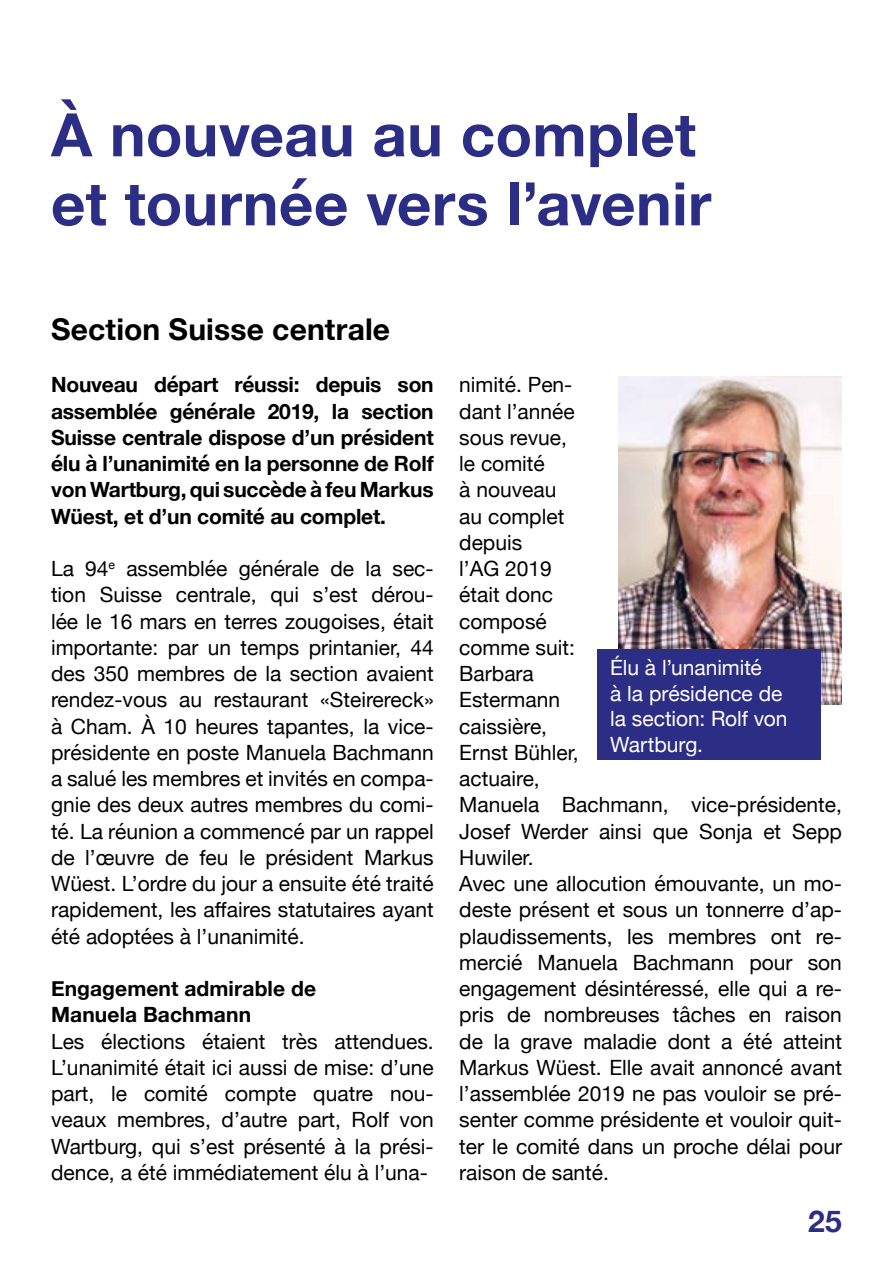
<style>
.page{position:relative;width:893px;height:1263px;background:#fff}
.page>*{position:absolute;margin:0;border:0;box-sizing:border-box;transform-origin:0 0}
.t1{font:700 60px/69px "Helvetica Neue";letter-spacing:.005em;color:#2c2d84}
.t2{font:700 30px "Helvetica Neue";letter-spacing:.005em;color:#000}
.t3{font:700 30px "Helvetica Neue";color:#2c2d84}
.t4{font:21px/26.2px "Helvetica Neue";color:#000;text-align:justify}
.t5{font:700 21px/26.2px "Helvetica Neue";letter-spacing:-.01em;color:#000;text-align:justify}
.t6{font:21px/25.5px "Helvetica Neue";letter-spacing:-.005em;color:#fff}
</style>
<div class="page">
<img style="left:619px;top:376px;width:223px;height:328px">
<div style="left:597px;top:649px;width:224px;height:111px;background:#2c2d84"></div>
<h1 class="t1" style="left:51px;top:102px;width:662px">À nouveau au complet et tournée vers l’avenir</h1>
<h2 class="t2" style="left:51px;top:306px;width:341px">Section Suisse centrale</h2>
<p class="t5" style="left:51px;top:372px;width:384px">Nouveau départ réussi: depuis son assemblée générale 2019, la section Suisse centrale dispose d’un président élu à l’unanimité en la personne de Rolf von Wartburg, qui succède à feu Markus Wüest, et d’un comité au complet.</p>
<p class="t4" style="left:51px;top:557px;width:384px">La 94<sup>e</sup> assemblée générale de la sec&shy;tion Suisse centrale, qui s’est dérou&shy;lée le 16 mars en terres zougoises, était importante: par un temps printanier, 44 des 350 membres de la section avaient rendez-vous au restaurant «Steirereck» à Cham. À 10 heures tapantes, la vice&shy;présidente en poste Manuela Bachmann a salué les membres et invités en compa&shy;gnie des deux autres membres du comi&shy;té. La réunion a commencé par un rappel de l’œuvre de feu le président Markus Wüest. L’ordre du jour a ensuite été traité rapidement, les affaires statutaires ayant été adoptées à l’unanimité.</p>
<p class="t5" style="left:51px;top:976px;width:267px">Engagement admirable de<br>Manuela Bachmann</p>
<p class="t4" style="left:51px;top:1029px;width:384px">Les élections étaient très attendues.<br>L’unanimité était ici aussi de mise: d’une part, le comité compte quatre nou&shy;veaux membres, d’autre part, Rolf von Wartburg, qui s’est présenté à la prési&shy;dence, a été immédiatement élu à l’una-</p>
<p class="t4" style="left:459px;top:373px;width:384px;text-align:left">nimité. Pen-<br>dant l’année<br>sous revue,<br>le comité<br>à nouveau<br>au complet<br>depuis<br>l’AG 2019<br>était donc<br>composé<br>comme suit:<br>Barbara<br>Estermann<br>caissière,<br>Ernst Bühler,<br>actuaire,<br>Manuela Bachmann, vice-présidente,<br>Josef Werder ainsi que Sonja et Sepp<br>Huwiler.<br>Avec une allocution émouvante, un mo&shy;deste présent et sous un tonnerre d’ap&shy;plaudissements, les membres ont re&shy;mercié Manuela Bachmann pour son engagement désintéressé, elle qui a re&shy;pris de nombreuses tâches en raison de la grave maladie dont a été atteint<br>Markus Wüest. Elle avait annoncé avant l’assemblée 2019 ne pas vouloir se pré&shy;senter comme présidente et vouloir quit&shy;ter le comité dans un proche délai pour raison de santé.</p>
<p class="t6" style="left:610px;top:656px;width:179px">Élu à l’unanimité<br>à la présidence de la section: Rolf von<br>Wartburg.</p>
<h2 class="t3" style="left:808px;top:1198px;width:35px">25</h2>
</div>
